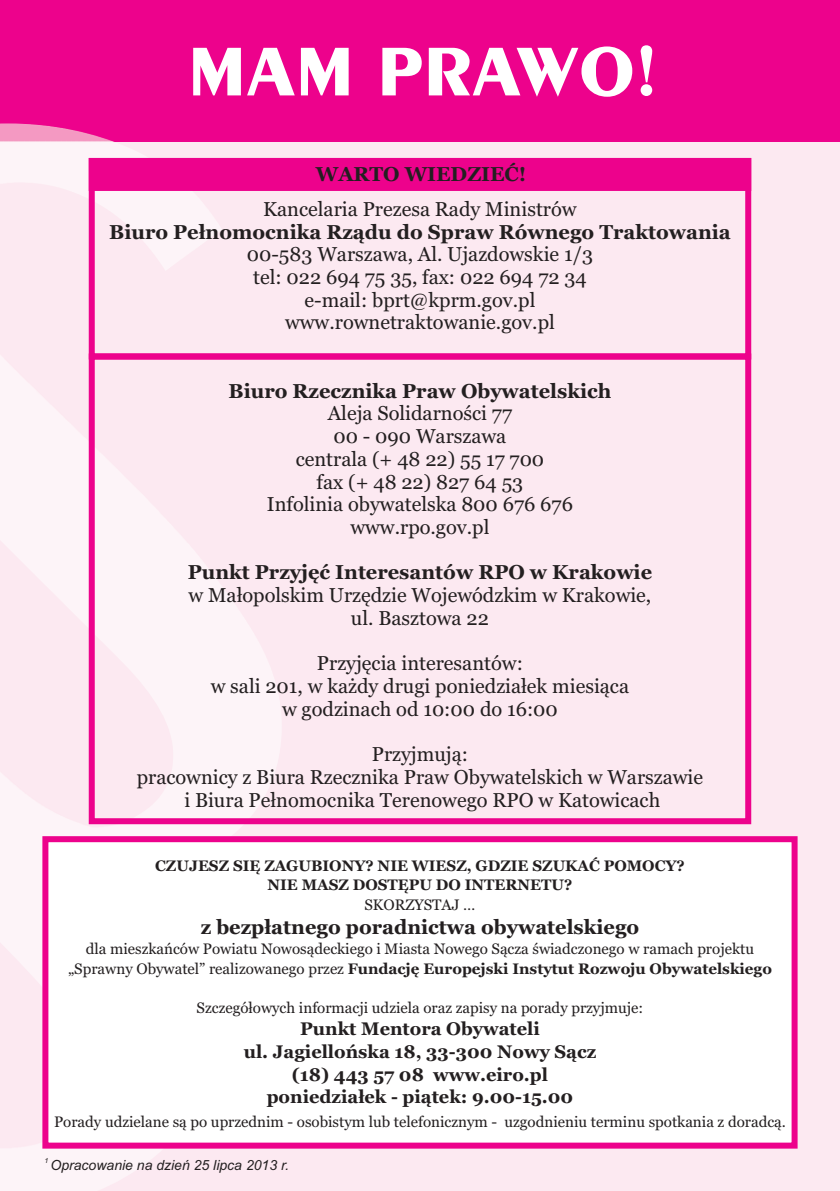
<style>
.page{position:relative;width:840px;height:1191px;background:#fff}
.page>*{position:absolute;margin:0;border:0;box-sizing:border-box;transform-origin:0 0}
.t1{font:700 73.4px "Penguin";color:#fff}
.t2{font:20px/22.8px "Georgia";color:#231f20;text-align:center}
.t3{font:700 20px "Georgia";color:#231f20}
.t4{font:700 18.2px/22.8px "Georgia";color:#231f20;text-align:center}
.t5{font:15.2px/19.4px "Georgia";color:#231f20;text-align:center}
.t6{font:700 15.2px/19.4px "Georgia";color:#231f20;text-align:center}
.t7{font:italic 14px "Arial";color:#231f20}
.t8{font:italic 7px "Arial";color:#231f20}
.s1{font-weight:700}
</style>
<div class="page">
<div style="left:0;top:0;width:839px;height:142px;background:#ed028c"></div>
<div style="left:0;top:142px;width:839px;height:1049px;background:#fce9f1"></div>
<img style="left:0;top:123px;width:282px;height:1068px">
<div style="left:45px;top:839px;width:749px;height:306px;background:#fff"></div>
<div style="left:42px;top:836px;width:755px;height:312px;border:6px solid #ed028c"></div>
<div style="left:89px;top:158px;width:661px;height:201px;border:6px solid #ed028c"></div>
<div style="left:92px;top:161px;width:655px;height:27px;background:#ed028c"></div>
<div style="left:89px;top:158px;width:661px;height:33px;border:6px solid #ed028c"></div>
<div style="left:89px;top:353px;width:661px;height:471px;border:6px solid #ed028c"></div>
<h1 class="t1" style="left:188px;top:40px;width:469px">MAM PRAWO!</h1>
<p class="t3" style="left:315px;top:166px;width:212px">WARTO WIEDZIEĆ!</p>
<p class="t2" style="left:263px;top:199px;width:315px">Kancelaria Prezesa Rady Ministrów</p>
<p class="t3" style="left:109px;top:223px;width:622px">Biuro Pełnomocnika Rządu do Spraw Równego Traktowania</p>
<p class="t2" style="left:247px;top:244px;width:347px">00-583 Warszawa, Al. Ujazdowskie 1/3 tel: 022 694 75 35, fax: 022 694 72 34 e-mail: bprt@kprm.gov.pl www.rownetraktowanie.gov.pl</p>
<p class="t3" style="left:228px;top:382px;width:384px">Biuro Rzecznika Praw Obywatelskich</p>
<p class="t2" style="left:267px;top:403px;width:307px">Aleja Solidarności 77<br>00 - 090 Warszawa<br>centrala (+ 48 22) 55 17 700<br>fax (+ 48 22) 827 64 53<br>Infolinia obywatelska 800 676 676 www.rpo.gov.pl</p>
<p class="t3" style="left:188px;top:564px;width:465px">Punkt Przyjęć Interesantów RPO w Krakowie</p>
<p class="t2" style="left:188px;top:585px;width:464px">w Małopolskim Urzędzie Wojewódzkim w Krakowie, ul. Basztowa 22</p>
<p class="t2" style="left:210px;top:653px;width:420px">Przyjęcia interesantów:<br>w sali 201, w każdy drugi poniedziałek miesiąca w godzinach od 10:00 do 16:00</p>
<p class="t2" style="left:137px;top:744px;width:567px">Przyjmują:<br>pracownicy z Biura Rzecznika Praw Obywatelskich w Warszawie i Biura Pełnomocnika Terenowego RPO w Katowicach</p>
<p class="t6" style="left:155px;top:857px;width:531px">CZUJESZ SIĘ ZAGUBIONY? NIE WIESZ, GDZIE SZUKAĆ POMOCY?<br>NIE MASZ DOSTĘPU DO INTERNETU?</p>
<p class="t5" style="left:364px;top:896px;width:112px">SKORZYSTAJ …</p>
<p class="t3" style="left:201px;top:918px;width:440px">z bezpłatnego poradnictwa obywatelskiego</p>
<p class="t5" style="left:68px;top:940px;width:705px">dla mieszkańców Powiatu Nowosądeckiego i Miasta Nowego Sącza świadczonego w ramach projektu „Sprawny Obywatel” realizowanego przez <span class="s1">Fundację Europejski Instytut Rozwoju Obywatelskiego</span></p>
<p class="t5" style="left:196px;top:998px;width:448px">Szczegółowych informacji udziela oraz zapisy na porady przyjmuje:</p>
<p class="t4" style="left:243px;top:1018px;width:354px">Punkt Mentora Obywateli<br>ul. Jagiellońska 18, 33-300 Nowy Sącz (18) 443 57 08 www.eiro.pl poniedziałek - piątek: 9.00-15.00</p>
<p class="t5" style="left:54px;top:1113px;width:733px">Porady udzielane są po uprzednim - osobistym lub telefonicznym - uzgodnieniu terminu spotkania z doradcą.</p>
<p class="t8" style="left:45px;top:1158px;width:5px">1</p>
<p class="t7" style="left:50px;top:1160px;width:240px">Opracowanie na dzień 25 lipca 2013 r.</p>
</div>
